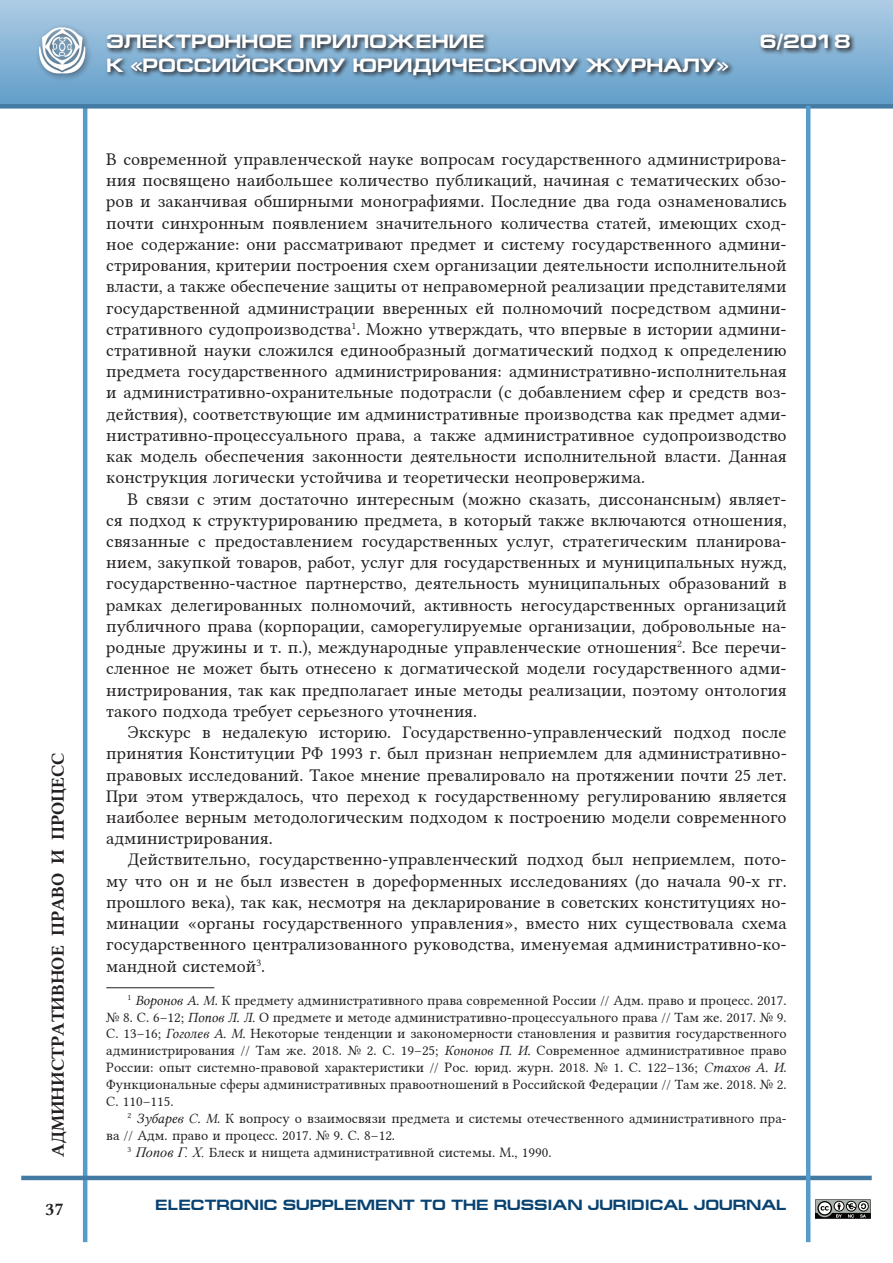
<style>
.page{position:relative;width:893px;height:1263px;background:#fff}
.page>*{position:absolute;margin:0;border:0;box-sizing:border-box;transform-origin:0 0}
.t1{font:700 19.5px "Europe Ext";color:#fff}
.Э-РЮЖ__Текст_статьи{font:18px/21.3px "Lin Libertine";color:#231f20;text-align:justify}
.Э-РЮЖ__Первый_абзац{font:18px/21.3px "Lin Libertine";color:#231f20;text-align:justify}
.t2{font:18px "Lin Libertine B";color:#231f20}
.t3{font:700 15px "Europe Ext";color:#084271}
.Э-РЮЖ__Сноска{font:14.25px/16.8px "Lin Libertine";color:#231f20;text-align:justify}
.s1{font-family:"Lin Libertine I"}
.s2{font-family:"Times New Roman";font-style:italic}
</style>
<div class="page">
<div style="left:0;top:0;width:893px;height:106px;background:linear-gradient(to bottom,#aecce4,#619dc9)"></div>
<hr style="left:83px;top:106px;width:4px;height:1136px;background:#569bca">
<hr style="left:21px;top:1176px;width:851px;height:4px;background:#447ba3">
<div style="left:0;top:104px;width:893px;height:5px;background:#447ba3"></div>
<div style="left:35px;top:24px;width:58px;height:58px;background:#231f20;opacity:.63"></div>
<img style="left:39px;top:27px;width:49px;height:48px">
<svg style="left:105px;top:31px;width:751px;height:50px;background:#7196b2"></svg>
<hr style="left:806px;top:106px;width:4px;height:1136px;background:#569bca">
<svg style="left:815px;top:1199px;width:56px;height:20px"></svg>
<hr style="left:106px;top:987px;width:108px;height:1px;background:#231f20">
<p class="t2" style="left:46px;top:1157px;width:406px;rotate:-90deg">АДМИНИСТРАТИВНОЕ ПРАВО И ПРОЦЕСС</p>
<p class="t2" style="left:45px;top:1197px;width:20px">37</p>
<p class="t1" style="left:106px;top:31px;width:380px">ЭЛЕКТРОННОЕ ПРИЛОЖЕНИЕ</p>
<p class="t1" style="left:760px;top:31px;width:92px">6/2018</p>
<p class="t1" style="left:106px;top:54px;width:624px">К «РОССИЙСКОМУ ЮРИДИЧЕСКОМУ ЖУРНАЛУ»</p>
<p class="Э-РЮЖ__Первый_абзац" style="left:106px;top:146px;width:682px">В современной управленческой науке вопросам государственного администрирова&shy;ния посвящено наибольшее количество публикаций, начиная с тематических обзо&shy;ров и заканчивая обширными монографиями. Последние два года ознаменовались почти синхронным появлением значительного количества статей, имеющих сход&shy;ное содержание: они рассматривают предмет и систему государственного админи&shy;стрирования, критерии построения схем организации деятельности исполнительной власти, а также обеспечение защиты от неправомерной реализации представителями государственной администрации вверенных ей полномочий посредством админи&shy;стративного судопроизводства<sup>1</sup>. Можно утверждать, что впервые в истории админи&shy;стративной науки сложился единообразный догматический подход к определению предмета государственного администрирования: административно-исполнительная и административно-охранительные подотрасли (с добавлением сфер и средств воз&shy;действия), соответствующие им административные производства как предмет адми&shy;нистративно-процессуального права, а также административное судопроизводство как модель обеспечения законности деятельности исполнительной власти. Данная конструкция логически устойчива и теоретически неопровержима.</p>
<p class="Э-РЮЖ__Текст_статьи" style="left:106px;top:486px;width:682px;text-indent:21px">В связи с этим достаточно интересным (можно сказать, диссонансным) являет&shy;ся подход к структурированию предмета, в который также включаются отношения, связанные с предоставлением государственных услуг, стратегическим планирова&shy;нием, закупкой товаров, работ, услуг для государственных и муниципальных нужд, государственно-частное партнерство, деятельность муниципальных образований в рамках делегированных полномочий, активность негосударственных организаций публичного права (корпорации, саморегулируемые организации, добровольные на&shy;родные дружины и т. п.), международные управленческие отношения<sup>2</sup>. Все перечи&shy;сленное не может быть отнесено к догматической модели государственного адми&shy;нистрирования, так как предполагает иные методы реализации, поэтому онтология такого подхода требует серьезного уточнения.</p>
<p class="Э-РЮЖ__Текст_статьи" style="left:106px;top:720px;width:682px;text-indent:21px">Экскурс в недалекую историю. Государственно-управленческий подход после принятия Конституции РФ 1993 г. был признан неприемлем для административно&shy;правовых исследований. Такое мнение превалировало на протяжении почти 25 лет.<br>При этом утверждалось, что переход к государственному регулированию является наиболее верным методологическим подходом к построению модели современного администрирования.</p>
<p class="Э-РЮЖ__Текст_статьи" style="left:106px;top:847px;width:682px;text-indent:21px">Действительно, государственно-управленческий подход был неприемлем, пото&shy;му что он и не был известен в дореформенных исследованиях (до начала 90-х гг. прошлого века), так как, несмотря на декларирование в советских конституциях но&shy;минации «органы государственного управления», вместо них существовала схема государственного централизованного руководства, именуемая административно-ко&shy;мандной системой<sup>3</sup>.</p>
<p class="Э-РЮЖ__Сноска" style="left:106px;top:990px;width:682px;text-indent:21px"><sup>1</sup> <span class="s1">Воронов А. М</span>. К предмету административного права современной России // Адм. право и процесс. 2017. № 8. С. 6–12; <span class="s1">Попов Л. Л.</span> О предмете и методе административно-процессуального права // Там же. 2017. № 9.<br>С. 13–16; <span class="s1">Гоголев А. М.</span> Некоторые тенденции и закономерности становления и развития государственного администрирования // Там же. 2018. № 2. С. 19–25; <span class="s1">Кононов П. И.</span> Современное административное право России: опыт системно-правовой характеристики // Рос. юрид. журн. 2018. № 1. С. 122–136; <span class="s1">Стахов А. И</span>.<br>Функциональные сферы административных правоотношений в Российской Федерации // Там же. 2018. № 2.<br>С. 110–115.</p>
<p class="Э-РЮЖ__Сноска" style="left:106px;top:1108px;width:682px;text-indent:21px"><sup>2</sup> <span class="s1">Зубарев С. М</span>. К вопросу о взаимосвязи предмета и системы отечественного административного пра&shy;ва // Адм. право и процесс. 2017. № 9. С. 8–12.</p>
<p class="Э-РЮЖ__Сноска" style="left:128px;top:1142px;width:425px"><sup>3</sup> <span class="s2">Попов Г. Х.</span> Блеск и нищета административной системы. М., 1990.</p>
<p class="t3" style="left:155px;top:1196px;width:633px">ELECTRONIC SUPPLEMENT TO THE RUSSIAN JURIDICAL JOURNAL</p>
</div>
